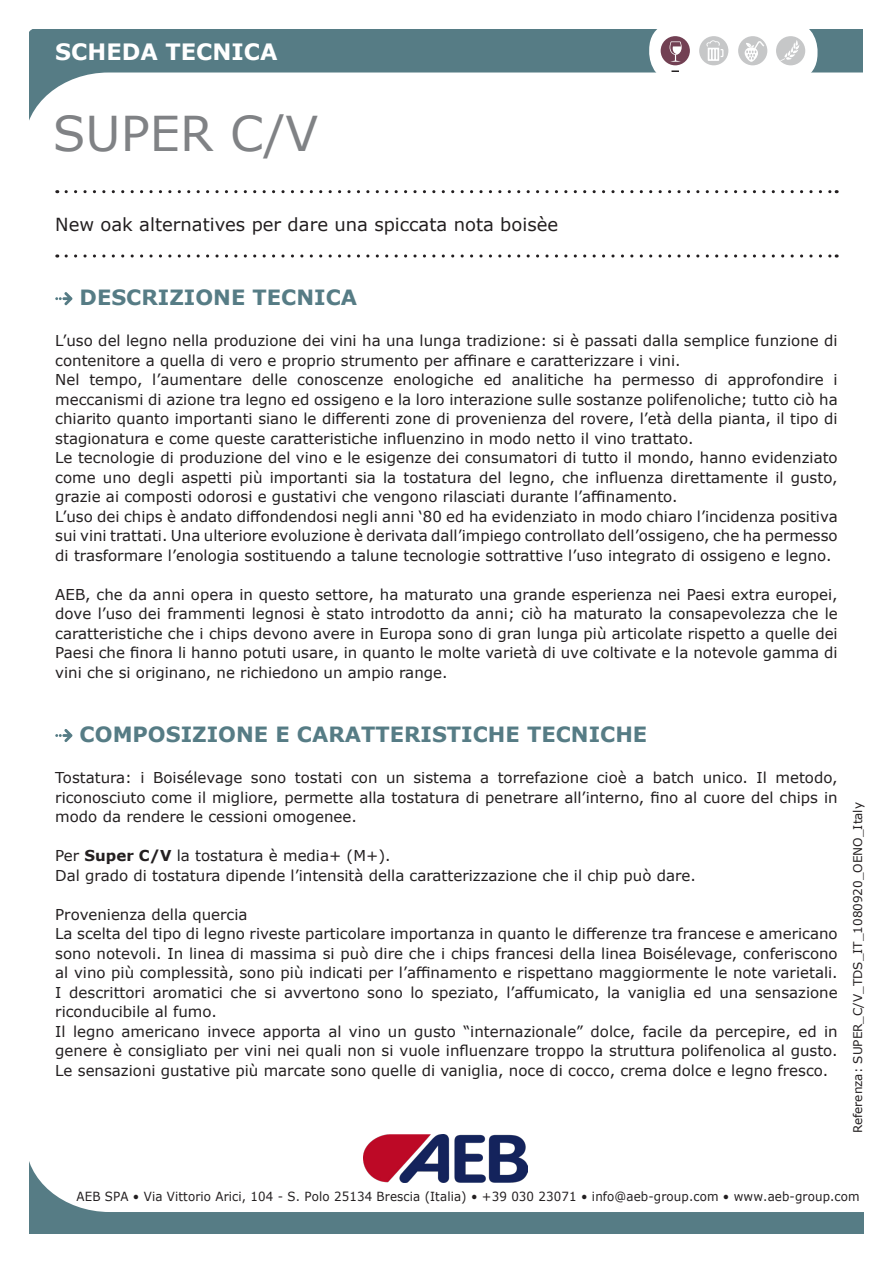
<style>
.page{position:relative;width:893px;height:1263px;background:#fff}
.page>*{position:absolute;margin:0;border:0;box-sizing:border-box;transform-origin:0 0}
.t1{font:48px "Verdana";color:#808285}
.t2{font:700 22.5px "Verdana";color:#fff}
.t3{font:700 21px "Verdana";color:#567c85}
.t4{font:18px "Verdana";color:#231f20}
.t5{font:15px/19.5px "Verdana";color:#231f20;text-align:justify}
.t6{font:12.6px "Verdana";letter-spacing:.01em;color:#231f20;scale:.94 1}
.t7{font:12px "Verdana";color:#231f20}
.s1{font-weight:700}
</style>
<div class="page">
<svg style="left:30px;top:1164px;width:834px;height:69px"></svg>
<svg style="left:66px;top:190px;width:771px;height:3px"></svg>
<svg style="left:66px;top:254px;width:771px;height:4px"></svg>
<svg style="left:29px;top:30px;width:834px;height:91px"></svg>
<svg style="left:649px;top:21px;width:167px;height:61px"></svg>
<div style="left:650px;top:22px;width:167px;height:60px;background:#fff;border-radius:28px"></div>
<svg style="left:671px;top:70px;width:8px;height:2px"></svg>
<div style="left:776px;top:36px;width:29px;height:29px;background:#c6c7c8;border-radius:50%"></div>
<svg style="left:780px;top:40px;width:20px;height:21px"></svg>
<div style="left:738px;top:36px;width:29px;height:29px;background:#c6c7c8;border-radius:50%"></div>
<div style="left:661px;top:36px;width:29px;height:29px;background:#724053;border-radius:50%"></div>
<div style="left:699px;top:36px;width:29px;height:29px;background:#c6c7c8;border-radius:50%"></div>
<svg style="left:706px;top:40px;width:17px;height:21px"></svg>
<svg style="left:670px;top:41px;width:12px;height:21px"></svg>
<svg style="left:745px;top:41px;width:19px;height:21px"></svg>
<img style="left:363px;top:1134px;width:165px;height:48px">
<svg style="left:55px;top:292px;width:17px;height:13px"></svg>
<svg style="left:55px;top:729px;width:17px;height:13px"></svg>
<h2 class="t2" style="left:55px;top:36px;width:224px">SCHEDA TECNICA</h2>
<p class="t1" style="left:53px;top:101px;width:267px">SUPER C/V</p>
<p class="t4" style="left:55px;top:212px;width:504px">New oak alternatives per dare una spiccata nota boisèe</p>
<p class="t3" style="left:80px;top:283px;width:279px">DESCRIZIONE TECNICA</p>
<p class="t5" style="left:55px;top:331px;width:784px">L’uso del legno nella produzione dei vini ha una lunga tradizione: si è passati dalla semplice funzione di contenitore a quella di vero e proprio strumento per affinare e caratterizzare i vini.</p>
<p class="t5" style="left:55px;top:370px;width:784px">Nel tempo, l’aumentare delle conoscenze enologiche ed analitiche ha permesso di approfondire i meccanismi di azione tra legno ed ossigeno e la loro interazione sulle sostanze polifenoliche; tutto ciò ha chiarito quanto importanti siano le differenti zone di provenienza del rovere, l’età della pianta, il tipo di stagionatura e come queste caratteristiche influenzino in modo netto il vino trattato.</p>
<p class="t5" style="left:55px;top:448px;width:784px">Le tecnologie di produzione del vino e le esigenze dei consumatori di tutto il mondo, hanno evidenziato come uno degli aspetti più importanti sia la tostatura del legno, che influenza direttamente il gusto, grazie ai composti odorosi e gustativi che vengono rilasciati durante l’affinamento.</p>
<p class="t5" style="left:55px;top:506px;width:784px">L’uso dei chips è andato diffondendosi negli anni ‘80 ed ha evidenziato in modo chiaro l’incidenza positiva sui vini trattati. Una ulteriore evoluzione è derivata dall’impiego controllato dell’ossigeno, che ha permesso di trasformare l’enologia sostituendo a talune tecnologie sottrattive l’uso integrato di ossigeno e legno.</p>
<p class="t5" style="left:55px;top:584px;width:784px">AEB, che da anni opera in questo settore, ha maturato una grande esperienza nei Paesi extra europei, dove l’uso dei frammenti legnosi è stato introdotto da anni; ciò ha maturato la consapevolezza che le caratteristiche che i chips devono avere in Europa sono di gran lunga più articolate rispetto a quelle dei Paesi che finora li hanno potuti usare, in quanto le molte varietà di uve coltivate e la notevole gamma di vini che si originano, ne richiedono un ampio range.</p>
<p class="t3" style="left:80px;top:719px;width:569px">COMPOSIZIONE E CARATTERISTICHE TECNICHE</p>
<p class="t5" style="left:55px;top:768px;width:784px">Tostatura: i Boisélevage sono tostati con un sistema a torrefazione cioè a batch unico. Il metodo, riconosciuto come il migliore, permette alla tostatura di penetrare all’interno, fino al cuore del chips in modo da rendere le cessioni omogenee.</p>
<p class="t5" style="left:55px;top:846px;width:337px">Per <span class="s1">Super C/V</span> la tostatura è media+ (M+).</p>
<p class="t5" style="left:55px;top:865px;width:642px">Dal grado di tostatura dipende l’intensità della caratterizzazione che il chip può dare.</p>
<p class="t5" style="left:55px;top:904px;width:194px">Provenienza della quercia</p>
<p class="t5" style="left:55px;top:924px;width:784px">La scelta del tipo di legno riveste particolare importanza in quanto le differenze tra francese e americano sono notevoli. In linea di massima si può dire che i chips francesi della linea Boisélevage, conferiscono al vino più complessità, sono più indicati per l’affinamento e rispettano maggiormente le note varietali.<br>I descrittori aromatici che si avvertono sono lo speziato, l’affumicato, la vaniglia ed una sensazione riconducibile al fumo.</p>
<p class="t5" style="left:55px;top:1021px;width:784px">Il legno americano invece apporta al vino un gusto “internazionale” dolce, facile da percepire, ed in genere è consigliato per vini nei quali non si vuole influenzare troppo la struttura polifenolica al gusto.<br>Le sensazioni gustative più marcate sono quelle di vaniglia, noce di cocco, crema dolce e legno fresco.</p>
<p class="t7" style="left:850px;top:1133px;width:333px;rotate:-90deg">Referenza: SUPER_C/V_TDS_IT_1080920_OENO_Italy</p>
<p class="t6" style="left:77px;top:1187px;width:835px">AEB SPA • Via Vittorio Arici, 104 - S. Polo 25134 Brescia (Italia) • +39 030 23071 • info@aeb-group.com • www.aeb-group.com</p>
</div>
